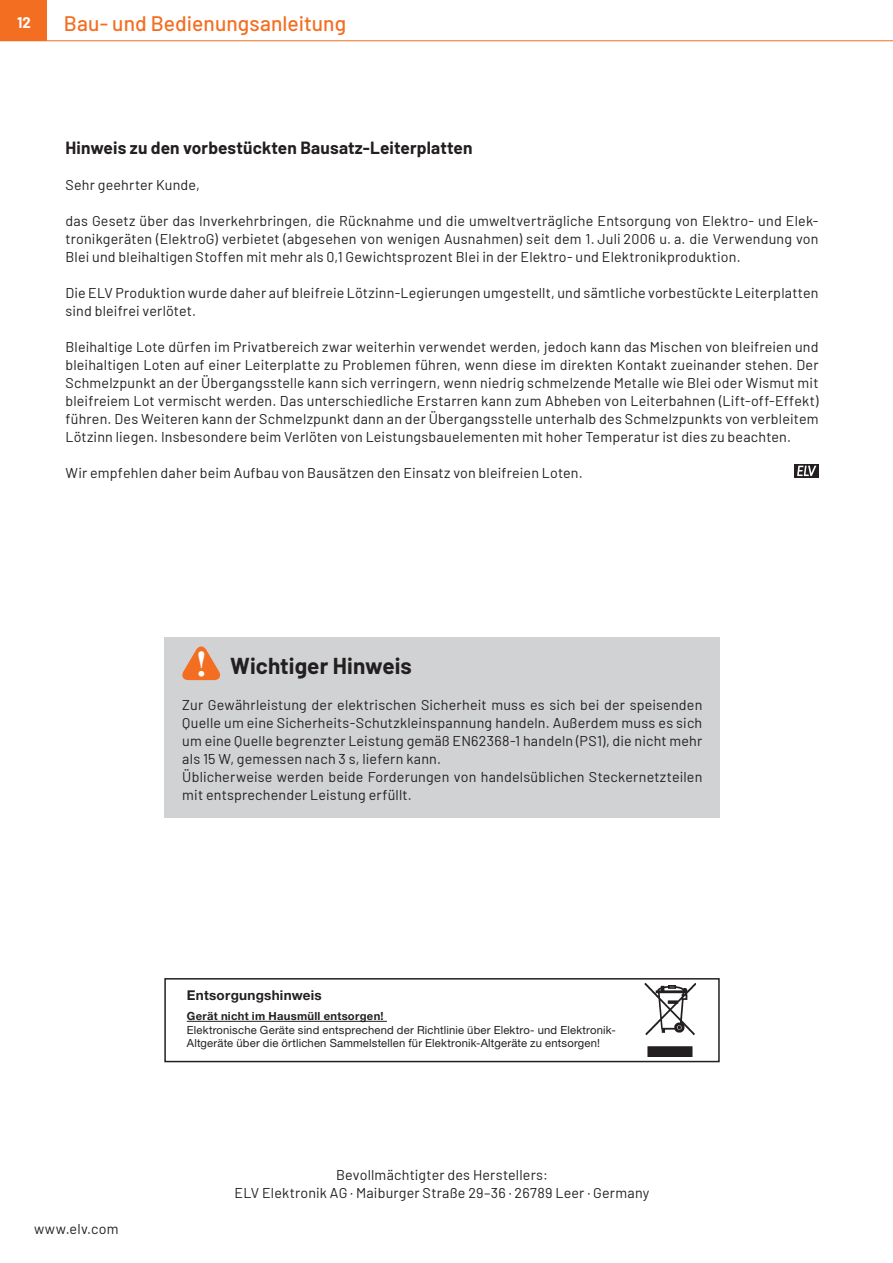
<style>
.page{position:relative;width:893px;height:1263px;background:#fff}
.page>*{position:absolute;margin:0;border:0;box-sizing:border-box;transform-origin:0 0}
.t1{font:700 36px "Times New Roman";color:#fff}
.Weitere_Infos{font:700 22.5px "Barlow";letter-spacing:.005em;color:#231f20}
.t2{font:500 21px "Barlow";letter-spacing:.005em;color:#f36e21}
.Fließtext_Neuer_Absa{font:700 17.25px "Barlow";letter-spacing:.01em;color:#231f20}
.t3{font:700 15px "Barlow";color:#fff}
.Fließtext_Neuer_Absa-2{font:14.25px/18px "Barlow";letter-spacing:.015em;color:#231f20;text-align:justify}
.Hinweistext{font:14.25px/18px "Barlow";letter-spacing:.015em;color:#231f20;text-align:justify}
.t4{font:700 13.5px "Helvetica Neue LT Std";letter-spacing:.02em;color:#231f20}
.t5{font:11.25px "Helvetica Neue LT Std";letter-spacing:.015em;color:#231f20}
.t6{font:700 11.25px "Helvetica Neue LT Std";letter-spacing:.025em;color:#231f20}
</style>
<div class="page">
<div style="left:0;top:0;width:47px;height:40px;background:#f36e21"></div>
<hr style="left:0;top:40px;width:893px;height:1px;background:#f36e21">
<img style="left:644px;top:983px;width:52px;height:74px">
<hr style="left:187px;top:1021px;width:200px;height:1px;background:#231f20">
<div style="left:164px;top:978px;width:556px;height:84px;border:2px solid #231f20"></div>
<svg style="left:794px;top:464px;width:25px;height:14px"></svg>
<svg style="left:797px;top:466px;width:19px;height:10px"></svg>
<div style="left:164px;top:638px;width:556px;height:180px;background:#d1d2d4"></div>
<svg style="left:182px;top:646px;width:38px;height:34px"></svg>
<p class="t3" style="left:17px;top:11px;width:15px">12</p>
<h3 class="t2" style="left:64px;top:8px;width:284px">Bau- und Bedienungsanleitung</h3>
<p class="Fließtext_Neuer_Absa" style="left:65px;top:135px;width:409px">Hinweis zu den vorbestückten Bausatz-Leiterplatten</p>
<p class="Fließtext_Neuer_Absa-2" style="left:65px;top:175px;width:136px">Sehr geehrter Kunde,</p>
<p class="Fließtext_Neuer_Absa-2" style="left:65px;top:211px;width:755px">das Gesetz über das Inverkehrbringen, die Rücknahme und die umweltverträgliche Entsorgung von Elektro- und Elek&shy;tronikgeräten (ElektroG) verbietet (abgesehen von wenigen Ausnahmen) seit dem 1. Juli 2006 u. a. die Verwendung von Blei und bleihaltigen Stoffen mit mehr als 0,1 Gewichtsprozent Blei in der Elektro- und Elektronikproduktion.</p>
<p class="Fließtext_Neuer_Absa-2" style="left:65px;top:283px;width:754px">Die ELV Produktion wurde daher auf bleifreie Lötzinn-Legierungen umgestellt, und sämtliche vorbestückte Leiterplatten sind bleifrei verlötet.</p>
<p class="Fließtext_Neuer_Absa-2" style="left:65px;top:337px;width:755px">Bleihaltige Lote dürfen im Privatbereich zwar weiterhin verwendet werden, jedoch kann das Mischen von bleifreien und bleihaltigen Loten auf einer Leiterplatte zu Problemen führen, wenn diese im direkten Kontakt zueinander stehen. Der Schmelzpunkt an der Übergangsstelle kann sich verringern, wenn niedrig schmelzende Metalle wie Blei oder Wismut mit bleifreiem Lot vermischt werden. Das unterschiedliche Erstarren kann zum Abheben von Leiterbahnen (Lift-off-Effekt) führen. Des Weiteren kann der Schmelzpunkt dann an der Übergangsstelle unterhalb des Schmelzpunkts von verbleitem Lötzinn liegen. Insbesondere beim Verlöten von Leistungsbauelementen mit hoher Temperatur ist dies zu beachten.</p>
<p class="Fließtext_Neuer_Absa-2" style="left:65px;top:463px;width:519px">Wir empfehlen daher beim Aufbau von Bausätzen den Einsatz von bleifreien Loten.</p>
<p class="t1" style="left:195px;top:638px;width:13px">!</p>
<p class="Weitere_Infos" style="left:230px;top:649px;width:183px">Wichtiger Hinweis</p>
<p class="Hinweistext" style="left:182px;top:695px;width:522px">Zur Gewährleistung der elektrischen Sicherheit muss es sich bei der speisenden Quelle um eine Sicherheits-Schutzkleinspannung handeln. Außerdem muss es sich um eine Quelle begrenzter Leistung gemäß EN62368-1 handeln (PS1), die nicht mehr als 15 W, gemessen nach 3 s, liefern kann.</p>
<p class="Hinweistext" style="left:182px;top:767px;width:521px">Üblicherweise werden beide Forderungen von handelsüblichen Steckernetzteilen mit entsprechender Leistung erfüllt.</p>
<p class="t4" style="left:187px;top:986px;width:136px">Entsorgungshinweis</p>
<p class="t6" style="left:187px;top:1009px;width:198px">Gerät nicht im Hausmüll entsorgen!</p>
<p class="t5" style="left:187px;top:1023px;width:430px">Elektronische Geräte sind entsprechend der Richtlinie über Elektro- und Elektronik-</p>
<p class="t5" style="left:187px;top:1036px;width:415px">Altgeräte über die örtlichen Sammelstellen für Elektronik-Altgeräte zu entsorgen!</p>
<p class="Fließtext_Neuer_Absa-2" style="left:34px;top:1219px;width:86px">www.elv.com</p>
<p class="Fließtext_Neuer_Absa-2" style="left:336px;top:1165px;width:213px">Bevollmächtigter des Herstellers:</p>
<p class="Fließtext_Neuer_Absa-2" style="left:235px;top:1183px;width:416px">ELV Elektronik AG · Maiburger Straße 29–36 · 26789 Leer · Germany</p>
</div>
